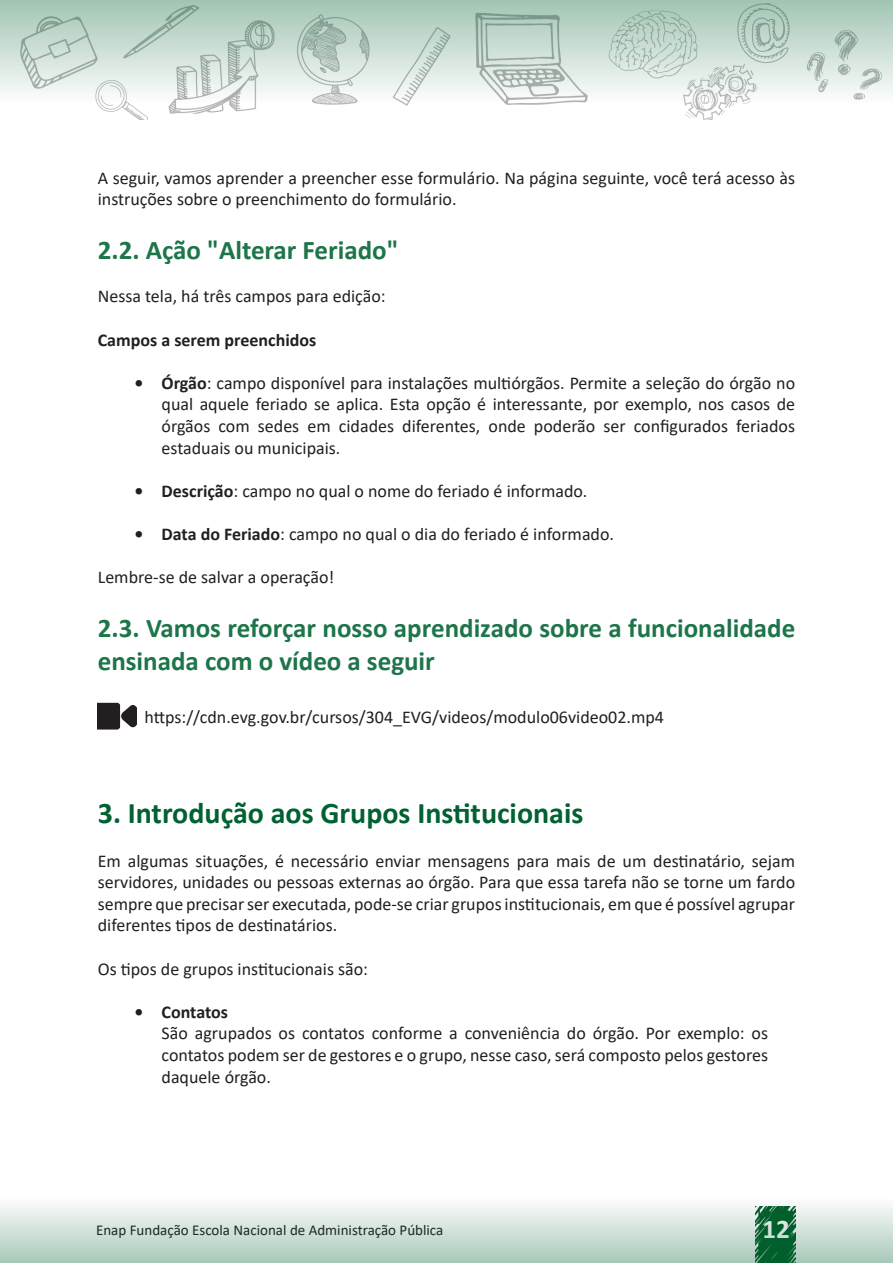
<style>
.page{position:relative;width:893px;height:1263px;background:#fff}
.page>*{position:absolute;margin:0;border:0;box-sizing:border-box;transform-origin:0 0}
.Titulo{font:700 30px "Calibri";color:#006131}
.Sub-titulo{font:700 27px/32.4px "Calibri";color:#1d7549}
.t1{font:700 27px "Calibri";color:#fff}
.texto{font:18px/21.6px "Calibri";color:#231f20;text-align:justify}
.Bullets_marcação_II{font:18px/21.6px "Calibri";color:#231f20;text-align:justify}
.Texto_negrito{font:700 18px "Calibri";color:#231f20}
.t2{font:15px "Calibri";color:#231f20}
.s1{font-weight:700}
</style>
<div class="page">
<svg style="left:0;top:0;width:893px;height:120px"></svg>
<svg style="left:0;top:1205px;width:893px;height:58px;background:#c5dad0"></svg>
<img style="left:98px;top:702px;width:38px;height:28px">
<p class="texto" style="left:98px;top:166px;width:699px">A seguir, vamos aprender a preencher esse formulário. Na página seguinte, você terá acesso às instruções sobre o preenchimento do formulário.</p>
<p class="Sub-titulo" style="left:98px;top:234px;width:302px">2.2. Ação "Alterar Feriado"</p>
<p class="texto" style="left:98px;top:285px;width:289px">Nessa tela, há três campos para edição:</p>
<p class="Texto_negrito" style="left:98px;top:327px;width:220px">Campos a serem preenchidos</p>
<p class="texto" style="left:162px;top:372px;width:635px;text-indent:-27px"><span class="s1">• Órgão</span>: campo disponível para instalações multiórgãos. Permite a seleção do órgão no qual aquele feriado se aplica. Esta opção é interessante, por exemplo, nos casos de órgãos com sedes em cidades diferentes, onde poderão ser configurados feriados estaduais ou municipais.</p>
<p class="texto" style="left:135px;top:480px;width:454px"><span class="s1">• Descrição</span>: campo no qual o nome do feriado é informado.</p>
<p class="texto" style="left:135px;top:523px;width:481px"><span class="s1">• Data do Feriado</span>: campo no qual o dia do feriado é informado.</p>
<p class="texto" style="left:98px;top:566px;width:238px">Lembre-se de salvar a operação!</p>
<p class="Sub-titulo" style="left:98px;top:612px;width:699px">2.3. Vamos reforçar nosso aprendizado sobre a funcionalidade ensinada com o vídeo a seguir</p>
<p class="texto" style="left:144px;top:705px;width:521px">https://cdn.evg.gov.br/cursos/304_EVG/videos/modulo06video02.mp4</p>
<p class="Titulo" style="left:98px;top:792px;width:487px">3. Introdução aos Grupos Institucionais</p>
<p class="texto" style="left:98px;top:849px;width:699px">Em algumas situações, é necessário enviar mensagens para mais de um destinatário, sejam servidores, unidades ou pessoas externas ao órgão. Para que essa tarefa não se torne um fardo sempre que precisar ser executada, pode-se criar grupos institucionais, em que é possível agrupar diferentes tipos de destinatários.</p>
<p class="texto" style="left:98px;top:957px;width:272px">Os tipos de grupos institucionais são:</p>
<p class="Texto_negrito" style="left:135px;top:999px;width:95px">• Contatos</p>
<p class="Bullets_marcação_II" style="left:162px;top:1022px;width:608px">São agrupados os contatos conforme a conveniência do órgão. Por exemplo: os contatos podem ser de gestores e o grupo, nesse caso, será composto pelos gestores daquele órgão.</p>
<p class="t2" style="left:96px;top:1220px;width:349px">Enap Fundação Escola Nacional de Administração Pública</p>
<h2 class="t1" style="left:763px;top:1210px;width:29px">12</h2>
</div>
